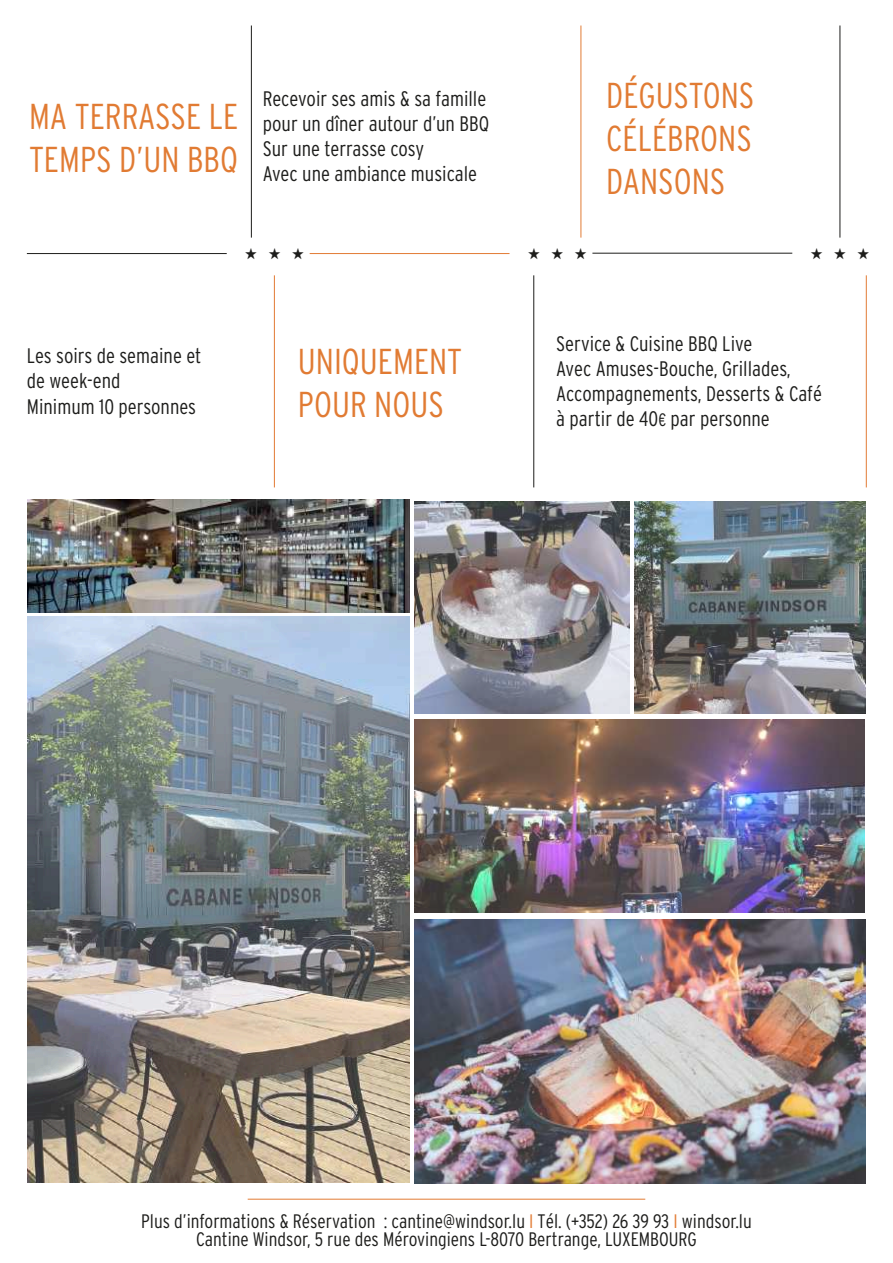
<style>
.page{position:relative;width:893px;height:1263px;background:#fff}
.page>*{position:absolute;margin:0;border:0;box-sizing:border-box;transform-origin:0 0}
.t1{font:300 36px/43.2px "Interstate Condensed";color:#e17b33}
.t2{font:36px "Atlantic Cruise";color:#1d1d1b}
.t3{font:300 21px/25.2px "Interstate Condensed";color:#1d1d1b}
.t4{font:300 19.5px/18px "Interstate Condensed";color:#1d1d1b;text-align:center}
.s1{font-size:18px}
.s2{color:#e27b34}
</style>
<div class="page">
<hr style="left:248px;top:1199px;width:397px;height:1px;background:#e27b34">
<hr style="left:27px;top:253px;width:200px;height:1px;background:#1d1d1b">
<hr style="left:251px;top:26px;width:1px;height:212px;background:#1d1d1b">
<hr style="left:310px;top:253px;width:199px;height:1px;background:#e27b34">
<hr style="left:274px;top:275px;width:1px;height:212px;background:#e27b34">
<hr style="left:592px;top:253px;width:200px;height:1px;background:#1d1d1b">
<hr style="left:866px;top:275px;width:1px;height:212px;background:#e27b34">
<hr style="left:840px;top:26px;width:1px;height:212px;background:#1d1d1b">
<hr style="left:581px;top:26px;width:1px;height:212px;background:#e27b34">
<hr style="left:533px;top:275px;width:1px;height:212px;background:#1d1d1b">
<img style="left:27px;top:617px;width:383px;height:565px">
<img style="left:414px;top:919px;width:452px;height:264px">
<img style="left:414px;top:720px;width:451px;height:193px">
<img style="left:414px;top:502px;width:215px;height:212px">
<img style="left:634px;top:502px;width:232px;height:212px">
<img style="left:27px;top:500px;width:383px;height:112px">
<h1 class="t1" style="left:29px;top:95px;width:211px">MA TERRASSE LE<br>TEMPS D’UN BBQ</h1>
<p class="t3" style="left:263px;top:86px;width:228px">Recevoir ses amis &amp; sa famille pour un dîner autour d’un BBQ<br>Sur une terrasse cosy<br>Avec une ambiance musicale</p>
<h1 class="t1" style="left:606px;top:73px;width:150px;text-align:justify">DÉGUSTONS CÉLÉBRONS DANSONS</h1>
<h1 class="t2" style="left:245px;top:235px;width:61px">***</h1>
<h1 class="t2" style="left:527px;top:235px;width:61px">***</h1>
<h1 class="t2" style="left:810px;top:236px;width:61px">***</h1>
<p class="t3" style="left:27px;top:343px;width:176px">Les soirs de semaine et de week-end<br>Minimum 10 personnes</p>
<h1 class="t1" style="left:298px;top:340px;width:166px">UNIQUEMENT<br>POUR NOUS</h1>
<p class="t3" style="left:556px;top:330px;width:267px">Service &amp; Cuisine BBQ Live<br>Avec Amuses-Bouche, Grillades,<br>Accompagnements, Desserts &amp; Café à partir de 40<span class="s1">€</span> par personne</p>
<p class="t4" style="left:141px;top:1212px;width:612px">Plus d’informations &amp; Réservation : cantine@windsor.lu <span class="s2">I</span> Tél. (+352) 26 39 93 <span class="s2">I</span> windsor.lu<br>Cantine Windsor, 5 rue des Mérovingiens L-8070 Bertrange, LUXEMBOURG</p>
</div>
